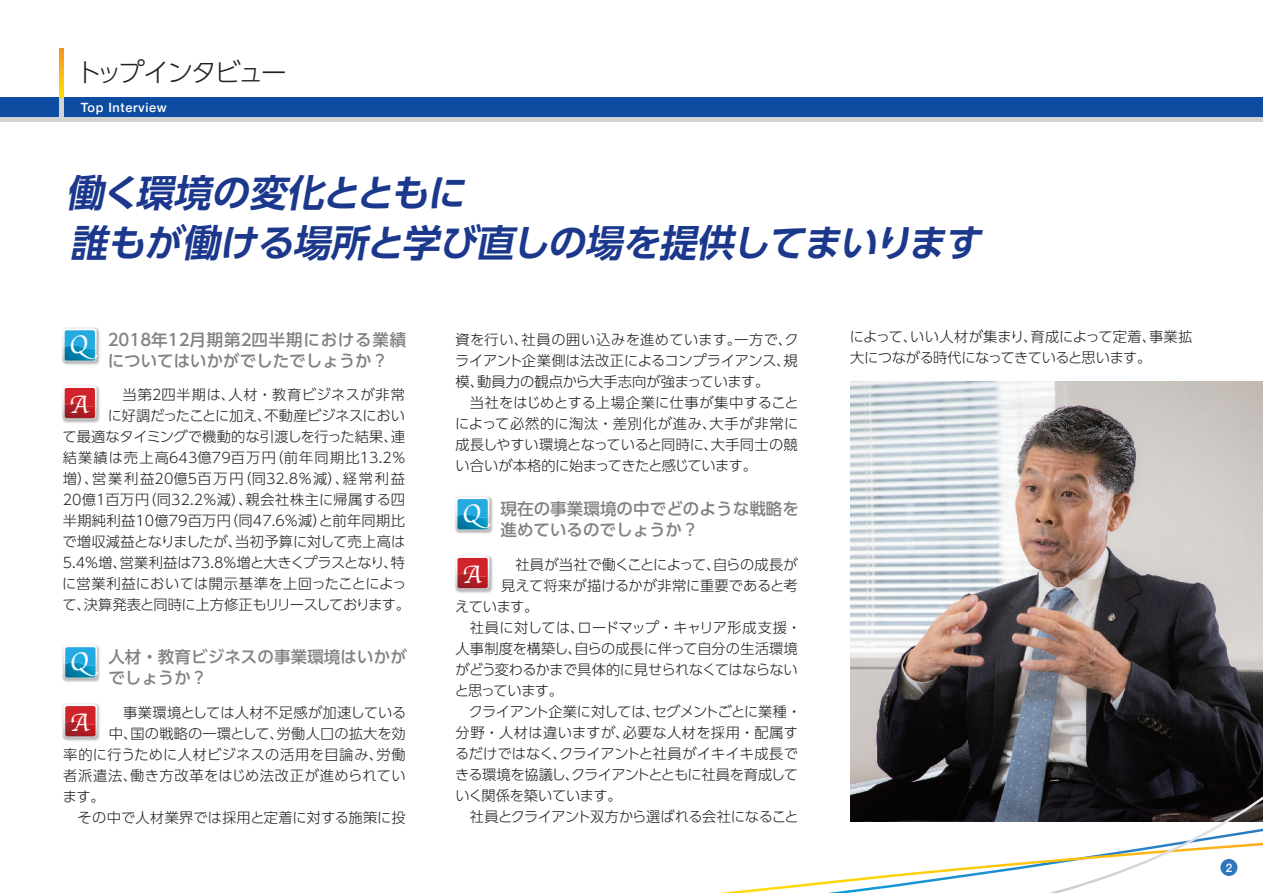
<style>
.page{position:relative;width:1263px;height:893px;background:#fff}
.page>*{position:absolute;margin:0;border:0;box-sizing:border-box;transform-origin:0 0}
.t1{font:italic 700 37.5px/49.8px "UD Shin Go Pro De";color:#1b388c}
.t2{font:26.55px "Apple Chancery";color:#fff}
.t3{font:300 25.5px "UD Shin Go Pro";letter-spacing:-.085em;color:#231f20}
.t4{font:500 16.5px/21px "UD Shin Go Pro";letter-spacing:.005em;color:#808285}
.t5{font:300 14.25px/21px "UD Shin Go Pro";letter-spacing:.005em;color:#231f20}
.t6{font:300 14.25px/21px "UD Shin Go Pro";letter-spacing:-.03em;color:#231f20}
.t7{font:300 14.25px "UD Shin Go Pro";letter-spacing:-.04em;color:#231f20}
.t8{font:300 14.25px "UD Shin Go Pro";letter-spacing:.035em;color:#231f20}
.t9{font:300 14.25px "UD Shin Go Pro";letter-spacing:.12em;color:#231f20}
.t10{font:300 14.25px "UD Shin Go Pro";letter-spacing:.025em;color:#231f20}
.t11{font:300 14.25px "UD Shin Go Pro";letter-spacing:.065em;color:#231f20}
.t12{font:300 14.25px "UD Shin Go Pro";letter-spacing:-.05em;color:#231f20}
.t13{font:300 14.25px "UD Shin Go Pro";letter-spacing:-.035em;color:#231f20}
.t14{font:300 14.25px "UD Shin Go Pro";letter-spacing:-.02em;color:#231f20}
.t15{font:300 14.25px "UD Shin Go Pro";letter-spacing:-.015em;color:#231f20}
.t16{font:300 14.25px "UD Shin Go Pro";letter-spacing:.045em;color:#231f20}
.t17{font:300 14.25px "UD Shin Go Pro";letter-spacing:.03em;color:#231f20}
.t18{font:300 14.25px "UD Shin Go Pro";letter-spacing:-.025em;color:#231f20}
.t19{font:300 14.25px "UD Shin Go Pro";letter-spacing:-.055em;color:#231f20}
.t20{font:500 12.75px "Helvetica Neue";letter-spacing:.05em;color:#fff}
.t21{font:500 11.7px "Helvetica Neue";color:#fff}
</style>
<div class="page">
<img style="left:62px;top:327px;width:38px;height:38px">
<svg style="left:63px;top:328px;width:34px;height:34px"></svg>
<img style="left:62px;top:385px;width:38px;height:38px">
<svg style="left:63px;top:386px;width:34px;height:34px"></svg>
<img style="left:456px;top:496px;width:37px;height:38px">
<svg style="left:455px;top:497px;width:34px;height:34px"></svg>
<img style="left:456px;top:555px;width:37px;height:38px">
<svg style="left:455px;top:556px;width:34px;height:34px"></svg>
<img style="left:62px;top:646px;width:38px;height:36px">
<svg style="left:63px;top:645px;width:34px;height:34px"></svg>
<img style="left:62px;top:703px;width:38px;height:38px">
<svg style="left:63px;top:704px;width:34px;height:34px"></svg>
<img style="left:851px;top:381px;width:412px;height:410px">
<svg style="left:720px;top:791px;width:543px;height:102px"></svg>
<div style="left:1220px;top:859px;width:17px;height:17px;background:#2e76bc;border-radius:50%"></div>
<hr style="left:0;top:117px;width:1263px;height:4px;background:#d1d2d4">
<div style="left:0;top:98px;width:1263px;height:19px;background:#0d4da1"></div>
<hr style="left:60px;top:98px;width:4px;height:19px;background:#d1d2d4">
<svg style="left:60px;top:49px;width:4px;height:49px"></svg>
<p class="t3" style="left:76px;top:52px;width:212px">トップインタビュー</p>
<p class="t20" style="left:81px;top:97px;width:88px">Top Interview</p>
<h1 class="t1" style="left:66px;top:167px;width:927px">働く環境の変化とともに<br>誰もが働ける場所と学び直しの場を提供してまいります</h1>
<p class="t4" style="left:108px;top:329px;width:300px">2018年12月期第2四半期における業績についてはいかがでしたでしょうか？</p>
<h2 class="t2" style="left:69px;top:324px;width:20px">Q</h2>
<h2 class="t2" style="left:70px;top:383px;width:21px">A</h2>
<p class="t16" style="left:123px;top:383px;width:284px">当第2四半期は、人材・教育ビジネスが非常</p>
<p class="t14" style="left:108px;top:404px;width:299px">に好調だったことに加え、不動産ビジネスにおい</p>
<p class="t5" style="left:62px;top:426px;width:344px">て最適なタイミングで機動的な引渡しを行った結果、連</p>
<p class="t11" style="left:63px;top:446px;width:345px">結業績は売上高643億79百万円（前年同期比13.2％</p>
<p class="t9" style="left:63px;top:467px;width:344px">増）、営業利益20億5百万円（同32.8％減）、経常利益</p>
<p class="t5" style="left:63px;top:489px;width:344px">20億1百万円（同32.2％減）、親会社株主に帰属する四</p>
<p class="t10" style="left:63px;top:509px;width:344px">半期純利益10億79百万円（同47.6％減）と前年同期比</p>
<p class="t5" style="left:62px;top:531px;width:344px">で増収減益となりましたが、当初予算に対して売上高は</p>
<p class="t6" style="left:63px;top:552px;width:344px">5.4％増、営業利益は73.8％増と大きくプラスとなり、特</p>
<p class="t5" style="left:62px;top:573px;width:346px">に営業利益においては開示基準を上回ったことによっ</p>
<p class="t6" style="left:62px;top:594px;width:349px">て、決算発表と同時に上方修正もリリースしております。</p>
<p class="t4" style="left:108px;top:646px;width:300px">人材・教育ビジネスの事業環境はいかがでしょうか？</p>
<h2 class="t2" style="left:70px;top:640px;width:20px">Q</h2>
<h2 class="t2" style="left:70px;top:701px;width:21px">A</h2>
<p class="t17" style="left:123px;top:701px;width:285px">事業環境としては人材不足感が加速している</p>
<p class="t5" style="left:109px;top:723px;width:298px">中、国の戦略の一環として、労働人口の拡大を効</p>
<p class="t5" style="left:63px;top:744px;width:344px">率的に行うために人材ビジネスの活用を目論み、労働</p>
<p class="t8" style="left:63px;top:764px;width:344px">者派遣法、働き方改革をはじめ法改正が進められてい</p>
<p class="t5" style="left:63px;top:786px;width:43px">ます。</p>
<p class="t5" style="left:63px;top:807px;width:344px">　その中で人材業界では採用と定着に対する施策に投</p>
<p class="t5" style="left:455px;top:328px;width:345px">資を行い、社員の囲い込みを進めています。一方で、クライアント企業側は法改正によるコンプライアンス、規模、動員力の観点から大手志向が強まっています。<br>　当社をはじめとする上場企業に仕事が集中することによって必然的に淘汰・差別化が進み、大手が非常に成長しやすい環境となっていると同時に、大手同士の競い合いが本格的に始まってきたと感じています。</p>
<h2 class="t2" style="left:462px;top:492px;width:20px">Q</h2>
<h2 class="t2" style="left:462px;top:553px;width:21px">A</h2>
<p class="t4" style="left:501px;top:498px;width:300px">現在の事業環境の中でどのような戦略を進めているのでしょうか？</p>
<p class="t15" style="left:515px;top:553px;width:284px">社員が当社で働くことによって、自らの成長が</p>
<p class="t5" style="left:501px;top:575px;width:298px">見えて将来が描けるかが非常に重要であると考</p>
<p class="t5" style="left:455px;top:596px;width:85px">えています。</p>
<p class="t5" style="left:455px;top:617px;width:347px">　社員に対しては、ロードマップ・キャリア形成支援・</p>
<p class="t5" style="left:455px;top:638px;width:344px">人事制度を構築し、自らの成長に伴って自分の生活環境</p>
<p class="t7" style="left:455px;top:658px;width:344px">がどう変わるかまで具体的に見せられなくてはならない</p>
<p class="t19" style="left:455px;top:679px;width:110px">と思っています。</p>
<p class="t7" style="left:455px;top:700px;width:347px">　クライアント企業に対しては、セグメントごとに業種・</p>
<p class="t8" style="left:455px;top:721px;width:344px">分野・人材は違いますが、必要な人材を採用・配属す</p>
<p class="t5" style="left:455px;top:743px;width:345px">るだけではなく、クライアントと社員がイキイキ成長で</p>
<p class="t12" style="left:455px;top:763px;width:344px">きる環境を協議し、クライアントとともに社員を育成して</p>
<p class="t18" style="left:455px;top:784px;width:168px">いく関係を築いています。</p>
<p class="t13" style="left:455px;top:805px;width:345px">　社員とクライアント双方から選ばれる会社になること</p>
<p class="t6" style="left:850px;top:325px;width:344px">によって、いい人材が集まり、育成によって定着、事業拡大につながる時代になってきていると思います。</p>
<p class="t21" style="left:1226px;top:858px;width:8px">2</p>
</div>
